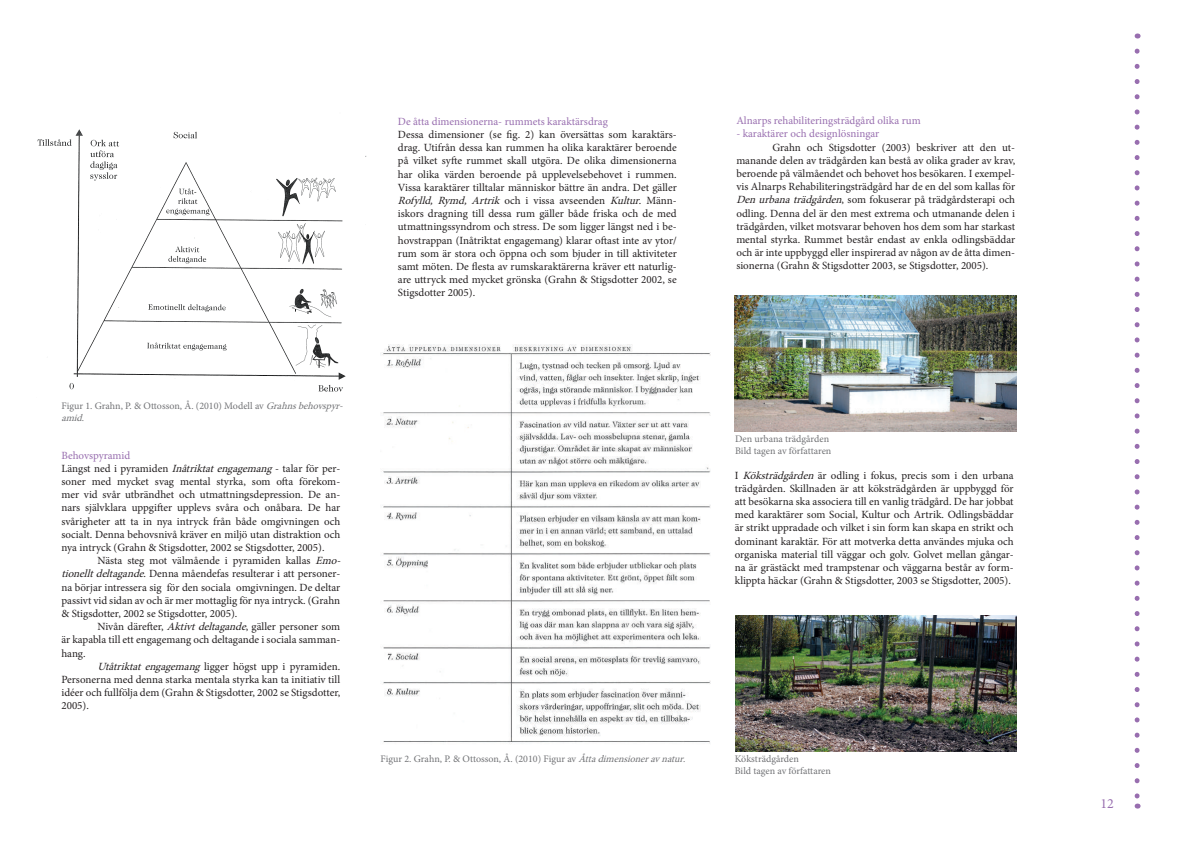
<style>
.page{position:relative;width:1191px;height:842px;background:#fff}
.page>*{position:absolute;margin:0;border:0;box-sizing:border-box;transform-origin:0 0}
.t1{font:14px "Minion Pro";color:#986eaf}
.t2{font:11px/13.2px "Minion Pro";color:#231f20;text-align:justify}
.t3{font:11px "Minion Pro";color:#986eaf}
.t4{font:10px/12px "Minion Pro";color:#717275}
.s1{font-style:italic}
.s2{color:#986eaf}
</style>
<div class="page">
<img style="left:37px;top:129px;width:330px;height:263px">
<svg style="left:1134px;top:51px;width:5px;height:757px"></svg>
<img style="left:380px;top:344px;width:330px;height:400px">
<img style="left:735px;top:295px;width:281px;height:137px">
<img style="left:735px;top:615px;width:281px;height:137px">
<p class="t3" style="left:398px;top:114px;width:211px">De åtta dimensionerna- rummets karaktärsdrag</p>
<p class="t2" style="left:398px;top:128px;width:280px">Dessa dimensioner (se fig. 2) kan översättas som karaktärs&shy;drag. Utifrån dessa kan rummen ha olika karaktärer beroende på vilket syfte rummet skall utgöra. De olika dimensionerna har olika värden beroende på upplevelsebehovet i rummen.<br>Vissa karaktärer tilltalar människor bättre än andra. Det gäller <span class="s1">Rofylld, Rymd, Artrik</span> o c h i v i s s a a v s e e n d e n <span class="s1">Kultur</span>. M ä n n - iskors dragning till dessa rum gäller både friska och de med utmattningssyndrom och stress. De som ligger längst ned i be&shy;hovstrappan (Inåtriktat engagemang) klarar oftast inte av ytor/ rum som är stora och öppna och som bjuder in till aktiviteter samt möten. De flesta av rumskaraktärerna kräver ett naturlig&shy;are uttryck med mycket grönska (Grahn &amp; Stigsdotter 2002, se Stigsdotter 2005).</p>
<p class="t4" style="left:61px;top:399px;width:286px">Figur 1. Grahn, P. &amp; Ottosson, Å. (2010) Modell av <span class="s1">Grahnsbehovspyr&shy;amid</span>.</p>
<p class="t2" style="left:61px;top:448px;width:280px;text-align:left"><span class="s2">Behovspyramid<br></span>Längst ned i pyramiden <span class="s1">Inåtriktatengagemang</span>- talar för per&shy;soner med mycket svag mental styrka, som ofta förekom&shy;mer vid svår utbrändhet och utmattningsdepression. De an&shy;nars självklara uppgifter upplevs svåra och onåbara. De har svårigheter att ta in nya intryck från både omgivningen och socialt. Denna behovsnivå kräver en miljö utan distraktion och nya intryck (Grahn &amp; Stigsdotter, 2002 se Stigsdotter, 2005).</p>
<p class="t2" style="left:61px;top:554px;width:284px;text-align:left;text-indent:36px">Nästa steg mot välmående i pyramiden kallas <span class="s1">Emo&shy;tionelltdeltagande</span>. Denna måendefas resulterar i att personer&shy;na börjar intressera sig för den sociala omgivningen. De deltar passivt vid sidan av och är mer mottaglig för nya intryck. (Grahn &amp; Stigsdotter, 2002 se Stigsdotter, 2005).</p>
<p class="t2" style="left:61px;top:620px;width:280px;text-indent:36px">Nivån därefter, <span class="s1">Aktivtdeltagande</span>, gäller personer som är kapabla till ett engagemang och deltagande i sociala samman&shy;hang.</p>
<p class="t2" style="left:61px;top:660px;width:280px;text-indent:36px"><span class="s1">Utåtriktatengagemang</span>ligger högst upp i pyramiden.<br>Personerna med denna starka mentala styrka kan ta initiativ till idéer och fullfölja dem (Grahn &amp; Stigsdotter, 2002 se Stigsdotter, 2005).</p>
<p class="t4" style="left:380px;top:753px;width:308px">Figur 2. Grahn, P. &amp; Ottosson, Å. (2010) Figur av <span class="s1">Åttadimensioneravnatur</span>.</p>
<p class="t3" style="left:736px;top:113px;width:186px">Alnarps rehabiliteringsträdgård olika rum</p>
<p class="t3" style="left:736px;top:127px;width:144px">- karaktärer och designlösningar</p>
<p class="t2" style="left:736px;top:141px;width:280px;text-indent:36px">Grahn och Stigsdotter (2003) beskriver att den ut&shy;manande delen av trädgården kan bestå av olika grader av krav, beroende på välmåendet och behovet hos besökaren. I exempel&shy;vis Alnarps Rehabiliteringsträdgård har de en del som kallas för <span class="s1">Denurbanaträdgården</span>, som fokuserar på trädgårdsterapi och odling. Denna del är den mest extrema och utmanande delen i trädgården, vilket motsvarar behoven hos dem som har starkast mental styrka. Rummet består endast av enkla odlingsbäddar och är inte uppbyggd eller inspirerad av någon av de åtta dimen&shy;sionerna (Grahn &amp; Stigsdotter 2003, se Stigsdotter, 2005).</p>
<p class="t4" style="left:735px;top:433px;width:98px">Den urbana trädgården<br>Bild tagen av författaren</p>
<p class="t2" style="left:735px;top:468px;width:280px">I <span class="s1">Köksträdgården</span>är odling i fokus, precis som i den urbana trädgården. Skillnaden är att köksträdgården är uppbyggd för att besökarna ska associera till en vanlig trädgård. De har jobbat med karaktärer som Social, Kultur och Artrik. Odlingsbäddar är strikt uppradade och vilket i sin form kan skapa en strikt och dominant karaktär. För att motverka detta användes mjuka och organiska material till väggar och golv. Golvet mellan gångar&shy;na är grästäckt med trampstenar och väggarna består av form&shy;klippta häckar (Grahn &amp; Stigsdotter, 2003 se Stigsdotter, 2005).</p>
<p class="t4" style="left:735px;top:753px;width:98px">Köksträdgården<br>Bild tagen av författaren</p>
<p class="t1" style="left:1100px;top:794px;width:15px">12</p>
</div>
